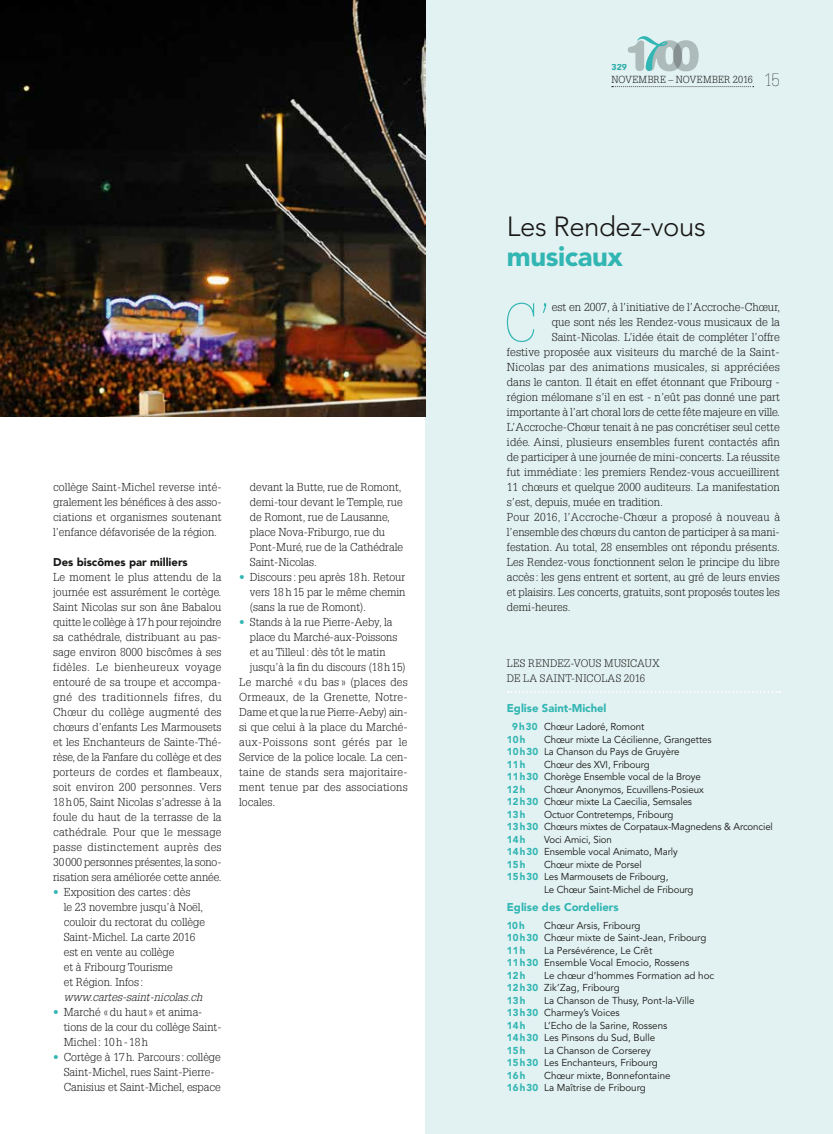
<style>
.page{position:relative;width:833px;height:1134px;background:#fff}
.page>*{position:absolute;margin:0;border:0;box-sizing:border-box;transform-origin:0 0}
.t1{font:100 53.12px "Glypha LT Std";color:#31b6b3}
.t2{font:300 27.5px "Avenir LT Std";letter-spacing:-.015em;color:#181716}
.t3{font:900 27.5px "Avenir LT Std";letter-spacing:-.015em;color:#31b6b3}
.t4{font:300 11.25px/15px "Glypha LT Std";color:#181716}
.t5{font:300 11.25px "Glypha LT Std";letter-spacing:.02em;color:#181716}
.t6{font:900 11.25px "Avenir LT Std";color:#31b6b3}
.t7{font:italic 300 11.25px "Glypha LT Std";color:#181716}
.t8{font:300 11.25px "Glypha LT Std";letter-spacing:.025em;color:#181716}
.t9{font:300 11.25px "Glypha LT Std";letter-spacing:.035em;color:#181716}
.t10{font:900 11.25px "Avenir LT Std";color:#181716}
.t11{font:300 10.62px/15px "Glypha LT Std";letter-spacing:.02em;color:#181716}
.t12{font:10px/12.5px "Avenir LT Std";letter-spacing:-.01em;color:#181716}
.t13{font:300 10px "Glypha LT Std";letter-spacing:.025em;color:#181716}
.t14{font:900 10px "Avenir LT Std";color:#31b6b3}
.t15{font:900 8.75px "Avenir LT Std";color:#31b6b3}
.s1{font-family:"Avenir LT Std";color:#31b6b3}
.s2{font-weight:100;font-size:17.5px}
.s3{font-weight:900;color:#31b6b3}
</style>
<div class="page">
<div style="left:425px;top:0;width:408px;height:1134px;background:#e2f1f1"></div>
<img style="left:0;top:0;width:425px;height:416px">
<svg style="left:612px;top:86px;width:142px;height:1px"></svg>
<svg style="left:628px;top:36px;width:70px;height:35px"></svg>
<svg style="left:508px;top:691px;width:272px;height:2px"></svg>
<p class="t4" style="left:53px;top:480px;width:170px;text-align:justify">collège Saint-Michel reverse inté&shy;gralement les bénéfices à des asso&shy;ciations et organismes soutenant l’enfance défavorisée de la région.</p>
<p class="t10" style="left:53px;top:556px;width:136px">Des biscômes par milliers</p>
<p class="t4" style="left:53px;top:570px;width:170px;text-align:justify">Le moment le plus attendu de la journée est assurément le cortège.<br>Saint Nicolas sur son âne Babalou quitte le collège à 17h pour rejoindre sa cathédrale, distribuant au pas&shy;sage environ 8000 biscômes à ses fidèles. Le bienheureux voyage entouré de sa troupe et accompa&shy;gné des traditionnels fifres, du Chœur du collège augmenté des chœurs d’enfants Les Marmousets et les Enchanteurs de Sainte-Thé&shy;rèse, de la Fanfare du collège et des porteurs de cordes et flambeaux, soit environ 200 personnes. Vers 18h05, Saint Nicolas s’adresse à la foule du haut de la terrasse de la cathédrale. Pour que le message passe distinctement auprès des 30000 personnes présentes, la sono&shy;risation sera améliorée cette année.</p>
<p class="t4" style="left:64px;top:885px;width:143px;text-indent:-11px"><span class="s1">•</span> Exposition des cartes : dès<br>le 23 novembre jusqu’à Noël, couloir du rectorat du collège<br>Saint-Michel. La carte 2016 est en vente au collège<br>et à Fribourg Tourisme<br>et Région. Infos :</p>
<p class="t7" style="left:64px;top:991px;width:140px">www.cartes-saint-nicolas.ch</p>
<p class="t4" style="left:64px;top:1005px;width:159px;text-indent:-11px"><span class="s1">•</span> Marché «du haut » et anima&shy;tions de la cour du collège Saint-<br>Michel: 10h-18h</p>
<p class="t4" style="left:64px;top:1050px;width:159px;text-indent:-11px"><span class="s1">•</span> Cortège à 17h. Parcours : collège<br>Saint-Michel, rues Saint-Pierre-<br>Canisius et Saint-Michel, espace</p>
<p class="t4" style="left:250px;top:480px;width:155px">devant la Butte, rue de Romont, demi-tour devant le Temple, rue de Romont, rue de Lausanne, place Nova-Friburgo, rue du<br>Pont-Muré, rue de la Cathédrale<br>Saint-Nicolas.</p>
<p class="t4" style="left:250px;top:570px;width:157px;text-align:justify;text-indent:-11px"><span class="s1">•</span> Discours : peu après 18h. Retour vers 18h15 par le même chemin (sans la rue de Romont).</p>
<p class="t4" style="left:239px;top:615px;width:154px"><span class="s1">•</span> Stands à la rue Pierre-Aeby, la</p>
<p class="t4" style="left:250px;top:630px;width:149px">place du Marché-aux-Poissons</p>
<p class="t4" style="left:250px;top:645px;width:137px">et au Tilleul: dès tôt le matin</p>
<p class="t4" style="left:250px;top:660px;width:157px">jusqu’à la fin du discours (18h15)</p>
<p class="t5" style="left:239px;top:676px;width:170px">Le marché « du bas » (places des</p>
<p class="t8" style="left:239px;top:691px;width:170px">Ormeaux, de la Grenette, Notre-</p>
<p class="t4" style="left:239px;top:705px;width:170px">Dame et que la rue Pierre-Aeby) ain-</p>
<p class="t4" style="left:239px;top:720px;width:170px">si que celui à la place du Marché-</p>
<p class="t9" style="left:239px;top:736px;width:170px">aux-Poissons sont gérés par le</p>
<p class="t4" style="left:239px;top:750px;width:170px">Service de la police locale. La cen-</p>
<p class="t5" style="left:239px;top:766px;width:170px">taine de stands sera majoritaire-</p>
<p class="t5" style="left:239px;top:781px;width:170px">ment tenue par des associations</p>
<p class="t4" style="left:239px;top:795px;width:37px">locales.</p>
<p class="t15" style="left:611px;top:62px;width:17px">329</p>
<p class="t13" style="left:611px;top:74px;width:170px">NOVEMBRE – NOVEMBER 2016 <span class="s2">15</span></p>
<h2 class="t2" style="left:507px;top:211px;width:200px">Les Rendez-vous</h2>
<h2 class="t3" style="left:507px;top:240px;width:117px">musicaux</h2>
<h1 class="t1" style="left:504px;top:292px;width:48px">C’</h1>
<p class="t4" style="left:552px;top:300px;width:230px">est en 2007, à l’initiative de l’Accroche-Chœur,</p>
<p class="t4" style="left:552px;top:315px;width:229px">que sont nés les Rendez-vous musicaux de la</p>
<p class="t4" style="left:552px;top:330px;width:229px">Saint-Nicolas. L’idée était de compléter l’offre</p>
<p class="t4" style="left:507px;top:345px;width:274px">festive proposée aux visiteurs du marché de la Saint-</p>
<p class="t5" style="left:507px;top:361px;width:274px">Nicolas par des animations musicales, si appréciées</p>
<p class="t4" style="left:507px;top:375px;width:274px">dans le canton. Il était en effet étonnant que Fribourg -</p>
<p class="t4" style="left:507px;top:390px;width:274px">région mélomane s’il en est - n’eût pas donné une part</p>
<p class="t4" style="left:507px;top:405px;width:274px">importante à l’art choral lors de cette fête majeure en ville.</p>
<p class="t4" style="left:507px;top:420px;width:274px">L’Accroche-Chœur tenait à ne pas concrétiser seul cette</p>
<p class="t4" style="left:507px;top:435px;width:274px">idée. Ainsi, plusieurs ensembles furent contactés afin</p>
<p class="t4" style="left:507px;top:450px;width:274px">de participer à une journée de mini-concerts. La réussite</p>
<p class="t4" style="left:507px;top:465px;width:274px">fut immédiate : les premiers Rendez-vous accueillirent</p>
<p class="t4" style="left:507px;top:480px;width:274px">11 chœurs et quelque 2000 auditeurs. La manifestation</p>
<p class="t4" style="left:507px;top:495px;width:158px">s’est, depuis, muée en tradition.</p>
<p class="t5" style="left:507px;top:511px;width:274px">Pour 2016, l’Accroche-Chœur a proposé à nouveau à</p>
<p class="t4" style="left:507px;top:525px;width:274px">l’ensemble des chœurs du canton de participer à sa mani-</p>
<p class="t4" style="left:507px;top:540px;width:274px">festation. Au total, 28 ensembles ont répondu présents.</p>
<p class="t4" style="left:507px;top:555px;width:274px">Les Rendez-vous fonctionnent selon le principe du libre</p>
<p class="t4" style="left:507px;top:570px;width:274px">accès : les gens entrent et sortent, au gré de leurs envies</p>
<p class="t4" style="left:507px;top:585px;width:274px">et plaisirs. Les concerts, gratuits, sont proposés toutes les</p>
<p class="t4" style="left:507px;top:600px;width:65px">demi-heures.</p>
<p class="t11" style="left:507px;top:656px;width:154px">LES RENDEZ-VOUS MUSICAUX<br>DE LA SAINT-NICOLAS 2016</p>
<p class="t6" style="left:507px;top:701px;width:101px">Eglise Saint-Michel</p>
<p class="t12" style="left:507px;top:721px;width:139px;text-indent:5px"><span class="s3">9h30</span> Chœur Ladoré, Romont<br><span class="s3">10h</span></p>
<p class="t12" style="left:507px;top:733px;width:206px;text-indent:37px">Chœur mixte La Cécilienne, Grangettes<br><span class="s3">10h30</span> La Chanson du Pays de Gruyère<br><span class="s3">11h</span></p>
<p class="t12" style="left:507px;top:758px;width:195px;text-indent:37px">Chœur des XVI, Fribourg<br><span class="s3">11h30</span> Chorège Ensemble vocal de la Broye<br><span class="s3">12h</span></p>
<p class="t12" style="left:507px;top:783px;width:198px;text-indent:37px">Chœur Anonymos, Ecuvillens-Posieux<br><span class="s3">12h30</span> Chœur mixte La Caecilia, Semsales<br><span class="s3">13h</span></p>
<p class="t12" style="left:507px;top:808px;width:267px;text-indent:37px">Octuor Contretemps, Fribourg<br><span class="s3">13h30</span> Chœurs mixtes de Corpataux-Magnedens &amp; Arconciel<br><span class="s3">14h</span></p>
<p class="t12" style="left:507px;top:833px;width:172px;text-indent:37px">Voci Amici, Sion<br><span class="s3">14h30</span> Ensemble vocal Animato, Marly<br><span class="s3">15h</span></p>
<p class="t12" style="left:544px;top:858px;width:99px">Chœur mixte de Porsel</p>
<p class="t12" style="left:507px;top:871px;width:163px"><span class="s3">15h30</span> Les Marmousets de Fribourg,</p>
<p class="t12" style="left:544px;top:883px;width:151px">Le Chœur Saint-Michel de Fribourg</p>
<p class="t6" style="left:507px;top:900px;width:113px">Eglise des Cordeliers</p>
<p class="t14" style="left:507px;top:919px;width:19px">10h</p>
<p class="t12" style="left:507px;top:919px;width:201px;text-indent:37px">Chœur Arsis, Fribourg<br><span class="s3">10h30</span> Chœur mixte de Saint-Jean, Fribourg<br><span class="s3">11h</span></p>
<p class="t12" style="left:507px;top:944px;width:184px;text-indent:37px">La Persévérence, Le Crêt<br><span class="s3">11h30</span> Ensemble Vocal Emocio, Rossens<br><span class="s3">12h</span></p>
<p class="t12" style="left:507px;top:969px;width:209px;text-indent:37px">Le chœur d’hommes Formation ad hoc<br><span class="s3">12h30</span> Zik’Zag, Fribourg<br><span class="s3">13h</span></p>
<p class="t12" style="left:507px;top:994px;width:189px;text-indent:37px">La Chanson de Thusy, Pont-la-Ville<br><span class="s3">13h30</span> Charmey’s Voices<br><span class="s3">14h</span></p>
<p class="t12" style="left:507px;top:1019px;width:162px;text-indent:37px">L’Echo de la Sarine, Rossens<br><span class="s3">14h30</span> Les Pinsons du Sud, Bulle<br><span class="s3">15h</span></p>
<p class="t12" style="left:507px;top:1044px;width:152px;text-indent:37px">La Chanson de Corserey<br><span class="s3">15h30</span> Les Enchanteurs, Fribourg<br><span class="s3">16h</span></p>
<p class="t12" style="left:507px;top:1069px;width:165px;text-indent:37px">Chœur mixte, Bonnefontaine<br><span class="s3">16h30</span> La Maîtrise de Fribourg</p>
</div>
